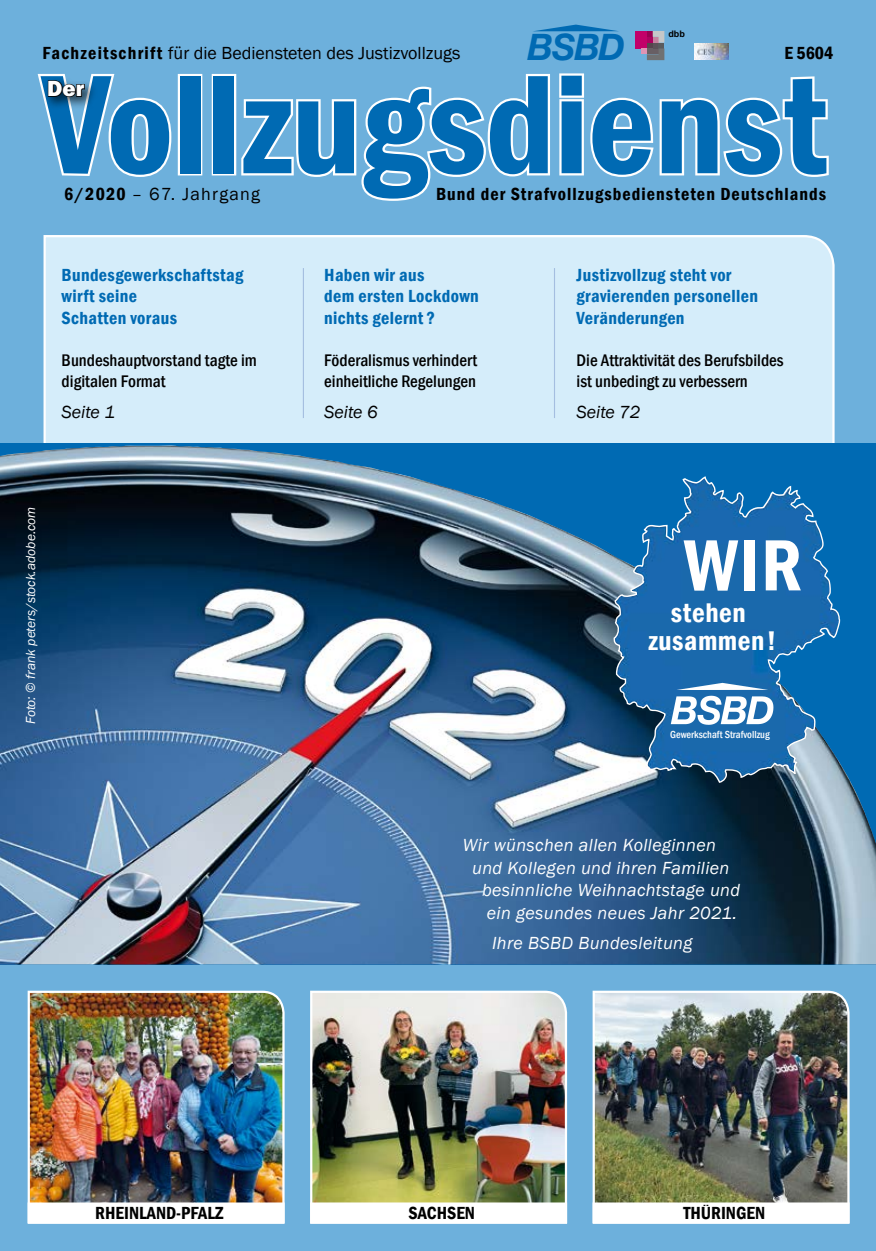
<style>
.page{position:relative;width:876px;height:1251px;background:#fff}
.page>*{position:absolute;margin:0;border:0;box-sizing:border-box;transform-origin:0 0}
.t1{font:600 condensed 145.5px "Franklin Gothic";letter-spacing:-.005em;color:#006ab3}
.t2{font:600 condensed 75px "Franklin Gothic";color:#fff}
.t3{font:italic 700 36.6px "Helvetica Neue";color:#006ab3}
.t4{font:600 condensed 27.75px/28.5px "Franklin Gothic";letter-spacing:.02em;color:#fff;text-align:center}
.t5{font:800 22.5px "Franklin Gothic";color:#fff}
.t6{font:600 condensed 18px/21.6px "Franklin Gothic";letter-spacing:.02em;color:#006ab3}
.t7{font:italic 18px "Franklin Gothic";letter-spacing:.02em;color:#fff}
.t8{font:18px "Franklin Gothic";color:#000}
.t9{font:600 condensed 18px "Franklin Gothic";letter-spacing:.06em;color:#000}
.t10{font:600 condensed 18px "Franklin Gothic";color:#000}
.t11{font:italic 18px "Franklin Gothic";color:#000}
.t12{font:18px "Franklin Gothic";letter-spacing:.07em;color:#000}
.t13{font:500 condensed 17.25px/20.7px "Franklin Gothic";color:#000}
.t14{font:italic 13.5px "Franklin Gothic";color:#fff}
.t15{font:500 condensed 10.5px "Franklin Gothic";color:#fff}
.t16{font:700 9px "Arial";color:#000}
.s1{font-weight:600;font-stretch:condensed}
</style>
<div class="page">
<div style="left:0;top:0;width:876px;height:446px;background:#6db0dc"></div>
<div style="left:178px;top:74px;width:24px;height:101px;border:4px solid #fff"></div>
<div style="left:212px;top:74px;width:24px;height:101px;border:4px solid #fff"></div>
<svg style="left:241px;top:73px;width:588px;height:128px"></svg>
<svg style="left:37px;top:74px;width:135px;height:103px"></svg>
<div style="left:635px;top:31px;width:12px;height:17px;background:#c20069"></div>
<svg style="left:641px;top:31px;width:23px;height:29px"></svg>
<img style="left:694px;top:43px;width:35px;height:17px">
<div style="left:43px;top:235px;width:792px;height:208px;background:#d5edfa"></div>
<hr style="left:303px;top:268px;width:1px;height:150px;background:#a4bee0">
<hr style="left:554px;top:268px;width:1px;height:150px;background:#a4bee0">
<div style="left:0;top:446px;width:876px;height:804px;background:#6db0dc"></div>
<svg style="left:535px;top:25px;width:82px;height:6px"></svg>
<img style="left:27px;top:990px;width:258px;height:233px">
<img style="left:310px;top:990px;width:258px;height:233px">
<img style="left:592px;top:990px;width:258px;height:233px">
<div style="left:29px;top:1203px;width:254px;height:19px;background:#fff"></div>
<div style="left:28px;top:1202px;width:257px;height:21px;border:2px solid #fff"></div>
<div style="left:311px;top:1203px;width:255px;height:19px;background:#fff"></div>
<div style="left:310px;top:1202px;width:257px;height:21px;border:2px solid #fff"></div>
<div style="left:594px;top:1203px;width:254px;height:19px;background:#fff"></div>
<div style="left:593px;top:1202px;width:257px;height:21px;border:2px solid #fff"></div>
<img style="left:0;top:445px;width:876px;height:519px">
<svg style="left:613px;top:475px;width:227px;height:308px;background:#2771ae"></svg>
<img style="left:700px;top:695px;width:10px;height:17px">
<img style="left:676px;top:682px;width:92px;height:8px">
<p class="t16" style="left:668px;top:28px;width:18px">dbb</p>
<p class="t3" style="left:527px;top:25px;width:99px">BSBD</p>
<p class="t8" style="left:43px;top:42px;width:419px"><span class="s1">Fachzeitschrift</span> für die Bediensteten des Justizvollzugs</p>
<p class="t9" style="left:784px;top:41px;width:50px">E 5604</p>
<p class="t1" style="left:43px;top:27px;width:786px">Vollzugsdienst</p>
<p class="t5" style="left:47px;top:74px;width:39px">Der</p>
<p class="t12" style="left:64px;top:183px;width:198px"><span class="s1">6/2020</span> – 67. Jahrgang</p>
<p class="t9" style="left:436px;top:182px;width:392px">Bund der Strafvollzugsbediensteten Deutschlands</p>
<p class="t6" style="left:62px;top:263px;width:183px">Bundesgewerkschaftstag wirft seine<br>Schatten voraus</p>
<p class="t13" style="left:62px;top:350px;width:197px">Bundeshauptvorstand tagte im digitalen Format</p>
<p class="t11" style="left:62px;top:400px;width:55px">Seite 1</p>
<p class="t14" style="left:22px;top:723px;width:219px;rotate:-90deg">Foto: © frank peters/stock.adobe.com</p>
<p class="t6" style="left:324px;top:263px;width:156px">Haben wir aus<br>dem ersten Lockdown nichts gelernt ?</p>
<p class="t13" style="left:324px;top:350px;width:154px">Föderalismus verhindert einheitliche Regelungen</p>
<p class="t11" style="left:324px;top:400px;width:55px">Seite 6</p>
<p class="t6" style="left:577px;top:263px;width:183px">Justizvollzug steht vor gravierenden personellen<br>Veränderungen</p>
<p class="t13" style="left:577px;top:350px;width:209px">Die Attraktivität des Berufsbildes ist unbedingt zu verbessern</p>
<p class="t11" style="left:577px;top:400px;width:65px">Seite 72</p>
<p class="t2" style="left:684px;top:515px;width:119px">WIR</p>
<p class="t4" style="left:648px;top:598px;width:130px">stehen zusammen!</p>
<p class="t15" style="left:670px;top:727px;width:101px">Gewerkschaft Strafvollzug</p>
<p class="t7" style="left:463px;top:833px;width:254px">Wir wünschen allen Kolleginnen</p>
<p class="t7" style="left:472px;top:856px;width:259px">und Kollegen und ihren Familien</p>
<p class="t7" style="left:482px;top:878px;width:260px">besinnliche Weihnachtstage und</p>
<p class="t7" style="left:487px;top:901px;width:251px">ein gesundes neues Jahr 2021.</p>
<p class="t7" style="left:492px;top:931px;width:202px">Ihre BSBD Bundesleitung</p>
<p class="t10" style="left:95px;top:1201px;width:129px">RHEINLAND-PFALZ</p>
<p class="t10" style="left:408px;top:1201px;width:68px">SACHSEN</p>
<p class="t10" style="left:683px;top:1201px;width:83px">THÜRINGEN</p>
</div>
